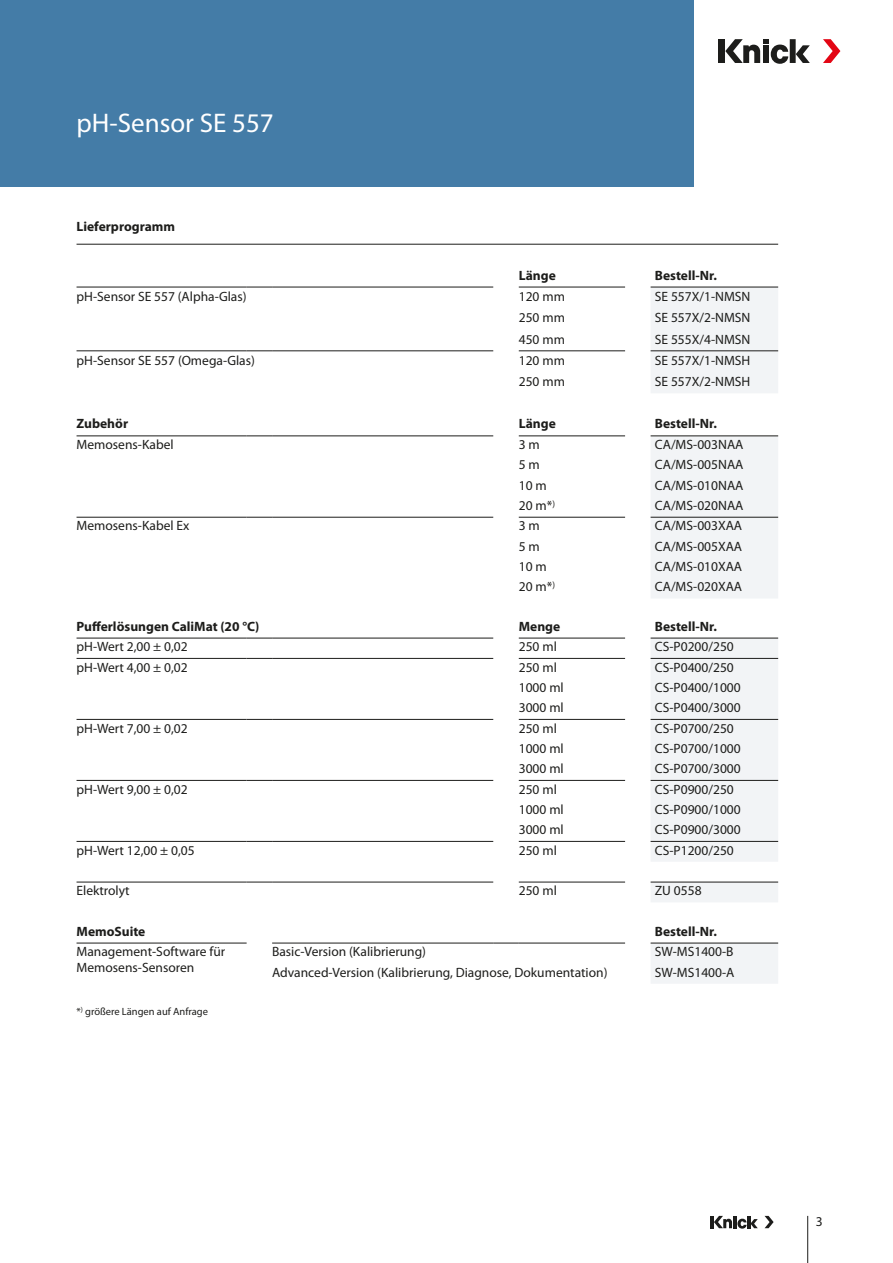
<style>
.page{position:relative;width:893px;height:1263px;background:#fff}
.page>*{position:absolute;margin:0;border:0;box-sizing:border-box;transform-origin:0 0}
.Headline{font:27px "Myriad Pro";color:#fff}
.Tabelle{font:13.5px/16.2px "Myriad Pro";color:#1d1d1b}
.Zwischenüberschrift{font:700 13.5px "Myriad Pro";color:#1d1d1b}
.Tabelle_Headline{font:700 13.5px "Myriad Pro";color:#1d1d1b}
.Fußnoten{font:10.5px "Myriad Pro";color:#1d1d1b}
</style>
<div class="page">
<div style="left:0;top:0;width:693px;height:187px;background:#447ca7"></div>
<div style="left:719px;top:39px;width:6px;height:24px;background:#1d1d1b"></div>
<div style="left:790px;top:39px;width:6px;height:24px;background:#1d1d1b"></div>
<svg style="left:796px;top:45px;width:14px;height:18px"></svg>
<svg style="left:725px;top:39px;width:63px;height:25px"></svg>
<svg style="left:823px;top:39px;width:17px;height:24px"></svg>
<hr style="left:807px;top:1216px;width:1px;height:47px;background:#1d1d1b">
<hr style="left:710px;top:1216px;width:4px;height:12px;background:#1d1d1b">
<svg style="left:714px;top:1216px;width:44px;height:12px"></svg>
<svg style="left:765px;top:1216px;width:9px;height:12px"></svg>
<hr style="left:77px;top:244px;width:701px;height:1px;background:#1d1d1b">
<svg style="left:651px;top:288px;width:127px;height:695px;fill:#f2f4f6"></svg>
<hr style="left:77px;top:287px;width:170px;height:1px;background:#1d1d1b">
<svg style="left:247px;top:287px;width:25px;height:1px"></svg>
<hr style="left:272px;top:287px;width:221px;height:1px;background:#1d1d1b">
<hr style="left:519px;top:287px;width:106px;height:1px;background:#1d1d1b">
<hr style="left:651px;top:287px;width:127px;height:1px;background:#1d1d1b">
<hr style="left:651px;top:351px;width:127px;height:1px;background:#1d1d1b">
<hr style="left:77px;top:436px;width:170px;height:1px;background:#1d1d1b">
<svg style="left:247px;top:436px;width:25px;height:1px"></svg>
<hr style="left:272px;top:436px;width:221px;height:1px;background:#1d1d1b">
<hr style="left:519px;top:436px;width:106px;height:1px;background:#1d1d1b">
<hr style="left:651px;top:436px;width:127px;height:1px;background:#1d1d1b">
<hr style="left:77px;top:517px;width:170px;height:1px;background:#1d1d1b">
<svg style="left:247px;top:517px;width:25px;height:1px"></svg>
<hr style="left:272px;top:517px;width:221px;height:1px;background:#1d1d1b">
<hr style="left:519px;top:517px;width:106px;height:1px;background:#1d1d1b">
<hr style="left:651px;top:517px;width:127px;height:1px;background:#1d1d1b">
<hr style="left:77px;top:638px;width:170px;height:1px;background:#1d1d1b">
<svg style="left:247px;top:638px;width:25px;height:1px"></svg>
<hr style="left:272px;top:638px;width:221px;height:1px;background:#1d1d1b">
<hr style="left:519px;top:638px;width:106px;height:1px;background:#1d1d1b">
<hr style="left:651px;top:638px;width:127px;height:1px;background:#1d1d1b">
<hr style="left:77px;top:658px;width:170px;height:1px;background:#1d1d1b">
<svg style="left:247px;top:658px;width:25px;height:1px"></svg>
<hr style="left:272px;top:658px;width:221px;height:1px;background:#1d1d1b">
<hr style="left:519px;top:658px;width:106px;height:1px;background:#1d1d1b">
<hr style="left:651px;top:658px;width:127px;height:1px;background:#1d1d1b">
<hr style="left:77px;top:719px;width:170px;height:1px;background:#1d1d1b">
<svg style="left:247px;top:719px;width:25px;height:1px"></svg>
<hr style="left:272px;top:719px;width:221px;height:1px;background:#1d1d1b">
<hr style="left:519px;top:719px;width:106px;height:1px;background:#1d1d1b">
<hr style="left:651px;top:719px;width:127px;height:1px;background:#1d1d1b">
<hr style="left:77px;top:780px;width:170px;height:1px;background:#1d1d1b">
<svg style="left:247px;top:780px;width:25px;height:1px"></svg>
<hr style="left:272px;top:780px;width:221px;height:1px;background:#1d1d1b">
<hr style="left:519px;top:780px;width:106px;height:1px;background:#1d1d1b">
<hr style="left:651px;top:780px;width:127px;height:1px;background:#1d1d1b">
<hr style="left:77px;top:841px;width:170px;height:1px;background:#1d1d1b">
<svg style="left:247px;top:841px;width:25px;height:1px"></svg>
<hr style="left:272px;top:841px;width:221px;height:1px;background:#1d1d1b">
<hr style="left:519px;top:841px;width:106px;height:1px;background:#1d1d1b">
<hr style="left:651px;top:841px;width:127px;height:1px;background:#1d1d1b">
<hr style="left:77px;top:943px;width:170px;height:1px;background:#1d1d1b">
<hr style="left:272px;top:943px;width:221px;height:1px;background:#1d1d1b">
<svg style="left:493px;top:943px;width:26px;height:1px"></svg>
<hr style="left:519px;top:943px;width:106px;height:1px;background:#1d1d1b">
<hr style="left:651px;top:943px;width:127px;height:1px;background:#1d1d1b">
<hr style="left:77px;top:882px;width:170px;height:1px;background:#1d1d1b">
<svg style="left:247px;top:882px;width:25px;height:1px"></svg>
<hr style="left:272px;top:882px;width:221px;height:1px;background:#1d1d1b">
<hr style="left:519px;top:882px;width:106px;height:1px;background:#1d1d1b">
<hr style="left:651px;top:882px;width:127px;height:1px;background:#1d1d1b">
<hr style="left:77px;top:351px;width:170px;height:1px;background:#1d1d1b">
<svg style="left:247px;top:351px;width:25px;height:1px"></svg>
<hr style="left:272px;top:351px;width:221px;height:1px;background:#1d1d1b">
<hr style="left:519px;top:351px;width:106px;height:1px;background:#1d1d1b">
<p class="Headline" style="left:77px;top:106px;width:199px">pH-Sensor SE 557</p>
<p class="Tabelle_Headline" style="left:77px;top:218px;width:100px">Lieferprogramm</p>
<p class="Zwischenüberschrift" style="left:519px;top:266px;width:39px">Länge</p>
<p class="Zwischenüberschrift" style="left:655px;top:266px;width:64px">Bestell-Nr.</p>
<p class="Tabelle" style="left:77px;top:288px;width:172px">pH-Sensor SE 557 (Alpha-Glas)</p>
<p class="Tabelle" style="left:519px;top:288px;width:48px">120 mm</p>
<p class="Tabelle" style="left:655px;top:288px;width:97px">SE 557X/1-NMSN</p>
<p class="Tabelle" style="left:519px;top:309px;width:48px">250 mm</p>
<p class="Tabelle" style="left:655px;top:309px;width:97px">SE 557X/2-NMSN</p>
<p class="Tabelle" style="left:519px;top:331px;width:48px">450 mm</p>
<p class="Tabelle" style="left:655px;top:331px;width:97px">SE 555X/4-NMSN</p>
<p class="Tabelle" style="left:77px;top:352px;width:180px">pH-Sensor SE 557 (Omega-Glas)</p>
<p class="Tabelle" style="left:519px;top:352px;width:48px">120 mm</p>
<p class="Tabelle" style="left:655px;top:352px;width:97px">SE 557X/1-NMSH</p>
<p class="Tabelle" style="left:519px;top:373px;width:48px">250 mm</p>
<p class="Tabelle" style="left:655px;top:373px;width:97px">SE 557X/2-NMSH</p>
<p class="Zwischenüberschrift" style="left:77px;top:414px;width:53px">Zubehör</p>
<p class="Zwischenüberschrift" style="left:519px;top:414px;width:39px">Länge</p>
<p class="Zwischenüberschrift" style="left:655px;top:414px;width:64px">Bestell-Nr.</p>
<p class="Tabelle" style="left:77px;top:436px;width:99px">Memosens-Kabel</p>
<p class="Tabelle" style="left:519px;top:436px;width:23px">3 m</p>
<p class="Tabelle" style="left:655px;top:436px;width:90px">CA/MS-003NAA</p>
<p class="Tabelle" style="left:519px;top:456px;width:23px">5 m</p>
<p class="Tabelle" style="left:655px;top:456px;width:90px">CA/MS-005NAA</p>
<p class="Tabelle" style="left:519px;top:477px;width:29px">10 m</p>
<p class="Tabelle" style="left:655px;top:477px;width:90px">CA/MS-010NAA</p>
<p class="Tabelle" style="left:519px;top:497px;width:38px">20 m*<sup>)</sup></p>
<p class="Tabelle" style="left:655px;top:497px;width:90px">CA/MS-020NAA</p>
<p class="Tabelle" style="left:77px;top:517px;width:114px">Memosens-Kabel Ex</p>
<p class="Tabelle" style="left:519px;top:517px;width:23px">3 m</p>
<p class="Tabelle" style="left:655px;top:517px;width:89px">CA/MS-003XAA</p>
<p class="Tabelle" style="left:519px;top:538px;width:23px">5 m</p>
<p class="Tabelle" style="left:655px;top:538px;width:89px">CA/MS-005XAA</p>
<p class="Tabelle" style="left:519px;top:558px;width:29px">10 m</p>
<p class="Tabelle" style="left:655px;top:558px;width:89px">CA/MS-010XAA</p>
<p class="Tabelle" style="left:519px;top:578px;width:38px">20 m*<sup>)</sup></p>
<p class="Tabelle" style="left:655px;top:578px;width:89px">CA/MS-020XAA</p>
<p class="Zwischenüberschrift" style="left:77px;top:617px;width:184px">Pufferlösungen CaliMat (20 °C)</p>
<p class="Zwischenüberschrift" style="left:519px;top:617px;width:43px">Menge</p>
<p class="Zwischenüberschrift" style="left:655px;top:617px;width:64px">Bestell-Nr.</p>
<p class="Tabelle" style="left:77px;top:638px;width:113px">pH-Wert 2,00 ± 0,02</p>
<p class="Tabelle" style="left:519px;top:638px;width:40px">250 ml</p>
<p class="Tabelle" style="left:655px;top:638px;width:80px">CS-P0200/250</p>
<p class="Tabelle" style="left:77px;top:659px;width:113px">pH-Wert 4,00 ± 0,02</p>
<p class="Tabelle" style="left:519px;top:659px;width:40px">250 ml</p>
<p class="Tabelle" style="left:655px;top:659px;width:80px">CS-P0400/250</p>
<p class="Tabelle" style="left:519px;top:679px;width:47px">1000 ml</p>
<p class="Tabelle" style="left:655px;top:679px;width:87px">CS-P0400/1000</p>
<p class="Tabelle" style="left:519px;top:699px;width:47px">3000 ml</p>
<p class="Tabelle" style="left:655px;top:699px;width:87px">CS-P0400/3000</p>
<p class="Tabelle" style="left:77px;top:720px;width:113px">pH-Wert 7,00 ± 0,02</p>
<p class="Tabelle" style="left:519px;top:720px;width:40px">250 ml</p>
<p class="Tabelle" style="left:655px;top:720px;width:80px">CS-P0700/250</p>
<p class="Tabelle" style="left:519px;top:740px;width:47px">1000 ml</p>
<p class="Tabelle" style="left:655px;top:740px;width:87px">CS-P0700/1000</p>
<p class="Tabelle" style="left:519px;top:760px;width:47px">3000 ml</p>
<p class="Tabelle" style="left:655px;top:760px;width:87px">CS-P0700/3000</p>
<p class="Tabelle" style="left:77px;top:781px;width:113px">pH-Wert 9,00 ± 0,02</p>
<p class="Tabelle" style="left:519px;top:781px;width:40px">250 ml</p>
<p class="Tabelle" style="left:655px;top:781px;width:80px">CS-P0900/250</p>
<p class="Tabelle" style="left:519px;top:801px;width:47px">1000 ml</p>
<p class="Tabelle" style="left:655px;top:801px;width:87px">CS-P0900/1000</p>
<p class="Tabelle" style="left:519px;top:821px;width:47px">3000 ml</p>
<p class="Tabelle" style="left:655px;top:821px;width:87px">CS-P0900/3000</p>
<p class="Tabelle" style="left:77px;top:842px;width:120px">pH-Wert 12,00 ± 0,05</p>
<p class="Tabelle" style="left:519px;top:842px;width:40px">250 ml</p>
<p class="Tabelle" style="left:655px;top:842px;width:80px">CS-P1200/250</p>
<p class="Tabelle" style="left:77px;top:882px;width:55px">Elektrolyt</p>
<p class="Tabelle" style="left:519px;top:882px;width:40px">250 ml</p>
<p class="Tabelle" style="left:655px;top:882px;width:48px">ZU 0558</p>
<p class="Zwischenüberschrift" style="left:77px;top:922px;width:70px">MemoSuite</p>
<p class="Zwischenüberschrift" style="left:655px;top:922px;width:64px">Bestell-Nr.</p>
<p class="Tabelle" style="left:77px;top:943px;width:150px">Management-Software für<br>Memosens-Sensoren</p>
<p class="Tabelle" style="left:272px;top:943px;width:155px">Basic-Version (Kalibrierung)</p>
<p class="Tabelle" style="left:655px;top:943px;width:80px">SW-MS1400-B</p>
<p class="Tabelle" style="left:272px;top:964px;width:337px">Advanced-Version (Kalibrierung, Diagnose, Dokumentation)</p>
<p class="Tabelle" style="left:655px;top:964px;width:81px">SW-MS1400-A</p>
<p class="Fußnoten" style="left:77px;top:1005px;width:133px">*<sup>)</sup> größere Längen auf Anfrage</p>
<p class="Tabelle" style="left:816px;top:1213px;width:8px">3</p>
</div>
